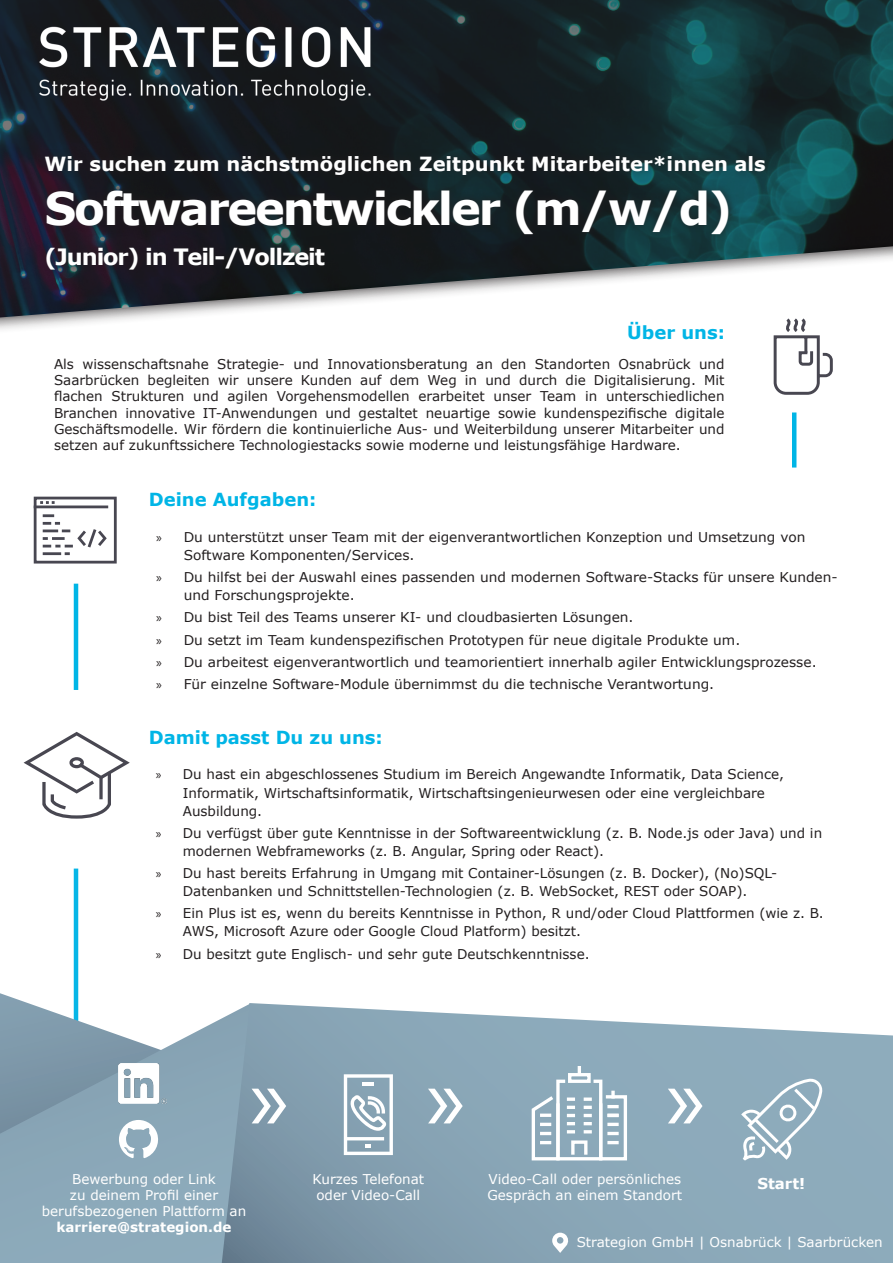
<style>
.page{position:relative;width:893px;height:1263px;background:#fff}
.page>*{position:absolute;margin:0;border:0;box-sizing:border-box;transform-origin:0 0}
.t1{font:94.5px "Myriad Pro";color:#fff}
.Header_2{font:700 45px "Verdana";letter-spacing:-.05em;color:#fff}
.Header_2-2{font:700 22.5px "Verdana";letter-spacing:-.05em;color:#fff}
.Header_2-3{font:700 19.5px "Verdana";color:#fff}
.Header_3{font:700 18px "Verdana";color:#00b5e6}
.Body{font:700 15px "Verdana";color:#fff}
.Body-2{font:13.5px/18px "Verdana";color:#231f20}
.Body-3{font:13.5px/16.2px "Verdana";color:#fff}
.s1{font-family:"Myriad Pro"}
.s2{font-weight:700}
</style>
<div class="page">
<div style="left:34px;top:497px;width:83px;height:66px;border:3px solid #484751"></div>
<svg style="left:33px;top:501px;width:76px;height:62px"></svg>
<svg style="left:24px;top:732px;width:106px;height:87px"></svg>
<hr style="left:74px;top:868px;width:4px;height:176px;background:#06b6e7">
<hr style="left:74px;top:584px;width:4px;height:106px;background:#00b5e6">
<hr style="left:792px;top:412px;width:4px;height:55px;background:#00b5e6">
<svg style="left:773px;top:335px;width:60px;height:60px"></svg>
<svg style="left:249px;top:1003px;width:644px;height:260px;background:#90aaba"></svg>
<svg style="left:0;top:1004px;width:250px;height:259px;background:#88a5b6"></svg>
<svg style="left:0;top:0;width:893px;height:327px"></svg>
<div style="left:38px;top:147px;width:735px;height:129px;background:#231f20;opacity:.77"></div>
<svg style="left:552px;top:1232px;width:16px;height:21px"></svg>
<img style="left:24px;top:0;width:361px;height:100px">
<svg style="left:741px;top:1078px;width:82px;height:83px;background:#a2bac7"></svg>
<svg style="left:344px;top:1074px;width:49px;height:81px"></svg>
<svg style="left:0;top:993px;width:237px;height:174px"></svg>
<img style="left:118px;top:1063px;width:48px;height:41px">
<svg style="left:530px;top:1068px;width:99px;height:94px"></svg>
<p class="Header_2-3" style="left:44px;top:150px;width:723px">Wir suchen zum nächstmöglichen Zeitpunkt Mitarbeiter*innen als</p>
<p class="Header_2" style="left:44px;top:176px;width:690px">Softwareentwickler (m/w/d)</p>
<p class="Header_2-2" style="left:44px;top:240px;width:282px">(Junior) in Teil-/Vollzeit</p>
<p class="Header_3" style="left:627px;top:320px;width:99px">Über uns:</p>
<p class="Body-2" style="left:54px;top:356px;width:672px;line-height:16.2px;text-align:justify">Als wissenschaftsnahe Strategie- und Innovationsberatung an den Standorten Osnabrück und Saarbrücken begleiten wir unsere Kunden auf dem Weg in und durch die Digitalisierung. Mit flachen Strukturen und agilen Vorgehensmodellen erarbeitet unser Team in unterschiedlichen Branchen innovative IT-Anwendungen und gestaltet neuartige sowie kundenspezifische digitale Geschäftsmodelle. Wir fördern die kontinuierliche Aus- und Weiterbildung unserer Mitarbeiter und setzen auf zukunftssichere Technologiestacks sowie moderne und leistungsfähige Hardware.</p>
<p class="Header_3" style="left:149px;top:487px;width:169px">Deine Aufgaben:</p>
<p class="Body-2" style="left:184px;top:528px;width:623px;text-indent:-27px"><span class="s1">»</span> Du unterstützt unser Team mit der eigenverantwortlichen Konzeption und Umsetzung von<br>Software Komponenten/Services.</p>
<p class="Body-2" style="left:184px;top:568px;width:656px;text-indent:-27px"><span class="s1">»</span> Du hilfst bei der Auswahl eines passenden und modernen Software-Stacks für unsere Kunden&shy;und Forschungsprojekte.</p>
<p class="Body-2" style="left:156px;top:608px;width:479px"><span class="s1">»</span> Du bist Teil des Teams unserer KI- und cloudbasierten Lösungen.</p>
<p class="Body-2" style="left:156px;top:631px;width:586px"><span class="s1">»</span> Du setzt im Team kundenspezifischen Prototypen für neue digitale Produkte um.</p>
<p class="Body-2" style="left:156px;top:653px;width:662px"><span class="s1">»</span> Du arbeitest eigenverantwortlich und teamorientiert innerhalb agiler Entwicklungsprozesse.</p>
<p class="Body-2" style="left:156px;top:675px;width:560px"><span class="s1">»</span> Für einzelne Software-Module übernimmst du die technische Verantwortung.</p>
<p class="Header_3" style="left:149px;top:725px;width:236px">Damit passt Du zu uns:</p>
<p class="Body-2" style="left:183px;top:765px;width:603px;text-indent:-27px"><span class="s1">»</span> Du hast ein abgeschlossenes Studium im Bereich Angewandte Informatik, Data Science,<br>Informatik, Wirtschaftsinformatik, Wirtschaftsingenieurwesen oder eine vergleichbare<br>Ausbildung.</p>
<p class="Body-2" style="left:183px;top:824px;width:641px;text-indent:-27px"><span class="s1">»</span> Du verfügst über gute Kenntnisse in der Softwareentwicklung (z. B. Node.js oder Java) und in modernen Webframeworks (z. B. Angular, Spring oder React).</p>
<p class="Body-2" style="left:156px;top:864px;width:623px;text-align:center"><span class="s1">»</span> Du hast bereits Erfahrung in Umgang mit Container-Lösungen (z. B. Docker), (No)SQL-<br>Datenbanken und Schnittstellen-Technologien (z. B. WebSocket, REST oder SOAP).</p>
<p class="Body-2" style="left:183px;top:904px;width:642px;text-indent:-27px"><span class="s1">»</span> Ein Plus ist es, wenn du bereits Kenntnisse in Python, R und/oder Cloud Plattformen (wie z. B.<br>AWS, Microsoft Azure oder Google Cloud Platform) besitzt.</p>
<p class="Body-2" style="left:156px;top:944px;width:435px"><span class="s1">»</span> Du besitzt gute Englisch- und sehr gute Deutschkenntnisse.</p>
<p class="t1" style="left:249px;top:1040px;width:41px">»</p>
<p class="t1" style="left:426px;top:1040px;width:41px">»</p>
<p class="t1" style="left:666px;top:1040px;width:41px">»</p>
<p class="Body-3" style="left:42px;top:1170px;width:206px;text-align:center">Bewerbung oder Link<br>zu deinem Profil einer berufsbezogenen Plattform an <span class="s2">karriere@strategion.de</span></p>
<p class="Body-3" style="left:312px;top:1170px;width:113px">Kurzes Telefonat oder Video-Call</p>
<p class="Body-3" style="left:487px;top:1170px;width:196px">Video-Call oder persönliches<br>Gespräch an einem Standort</p>
<p class="Body" style="left:757px;top:1172px;width:49px">Start!</p>
<p class="Body-3" style="left:577px;top:1234px;width:307px">Strategion GmbH | Osnabrück | Saarbrücken</p>
</div>
